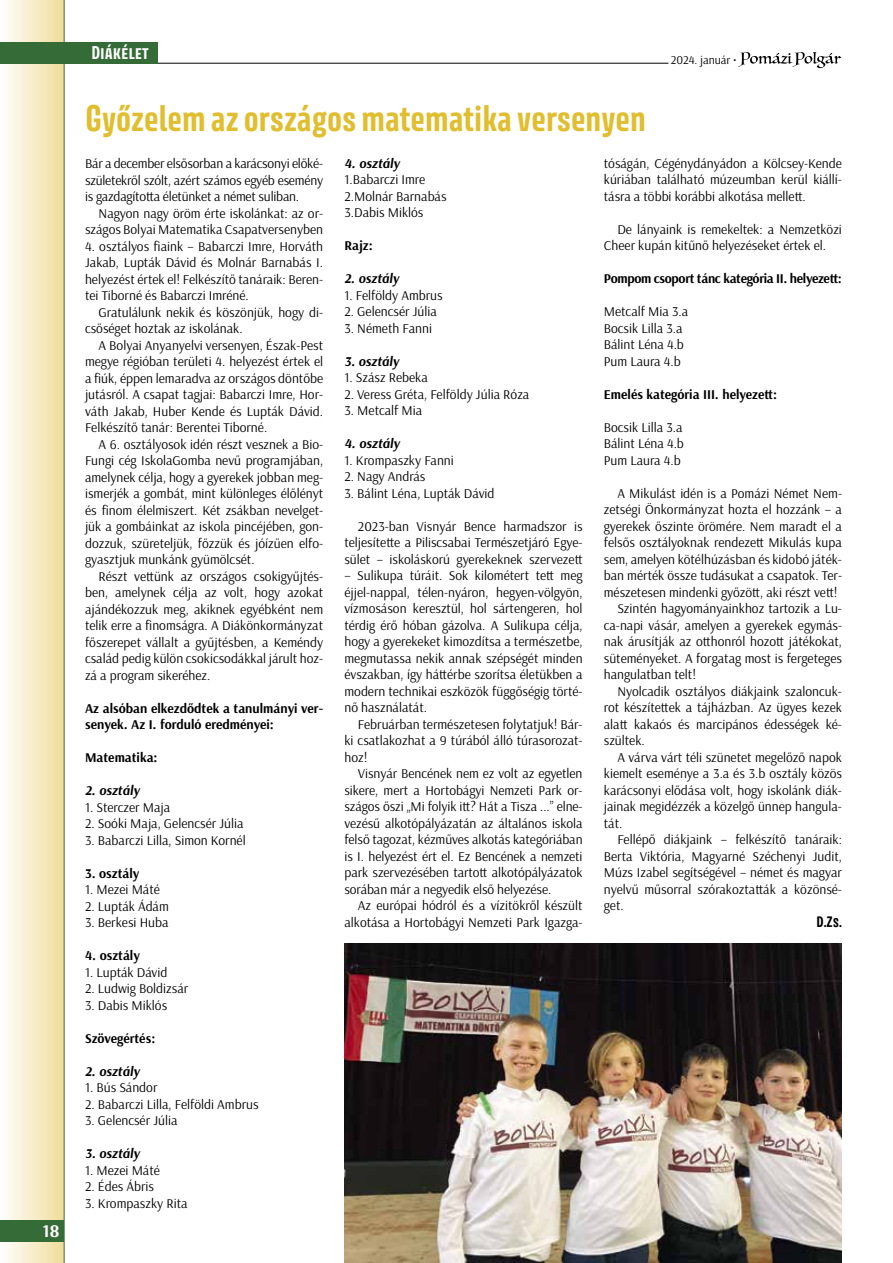
<style>
.page{position:relative;width:893px;height:1263px;background:#fff}
.page>*{position:absolute;margin:0;border:0;box-sizing:border-box;transform-origin:0 0}
.t1{font:700 33px "Avory I Latn";color:#e1be2f}
.t2{font:700 18px "Arsenal";color:#fff}
.t3{font:700 16.5px "Avory I Latn";color:#fff}
.t4{font:13.5px/16.5px "Arsenal";color:#000;text-align:justify}
.t5{font:700 13.5px/16.5px "Arsenal";color:#000}
.t6{font:italic 700 13.5px "Arsenal";color:#000}
.t7{font:700 13.5px "Arsenal";letter-spacing:-.025em;color:#000}
.t8{font:700 13.5px "Avory I Latn";color:#000}
.t9{font:12px "Arsenal";letter-spacing:-.005em;color:#000}
</style>
<div class="page">
<div style="left:0;top:0;width:64px;height:1263px;background:linear-gradient(to right,#fffeff,#f1de9b)"></div>
<hr style="left:64px;top:0;width:1px;height:1263px;background:#356b36">
<div style="left:0;top:1220px;width:64px;height:22px;background:#356b36"></div>
<svg style="left:738px;top:52px;width:103px;height:16px"></svg>
<hr style="left:156px;top:63px;width:512px;height:1px;background:#000">
<div style="left:0;top:42px;width:157px;height:21px;background:#356b36"></div>
<img style="left:344px;top:944px;width:498px;height:319px">
<h2 class="t2" style="left:43px;top:1220px;width:18px">18</h2>
<p class="t3" style="left:91px;top:42px;width:58px">Diákélet</p>
<h1 class="t1" style="left:85px;top:97px;width:562px">Győzelem az országos matematika versenyen</h1>
<p class="t9" style="left:671px;top:52px;width:67px">2024. január •</p>
<p class="t4" style="left:85px;top:155px;width:240px">Bár a december elsősorban a karácsonyi előké&shy;születekről szólt, azért számos egyéb esemény is gazdagította életünket a német suliban.</p>
<p class="t4" style="left:85px;top:205px;width:240px;text-align:right">Nagyon nagy öröm érte iskolánkat: az or&shy;szágos Bolyai Matematika Csapatversenyben</p>
<p class="t4" style="left:85px;top:238px;width:240px">4. osztályos fiaink – Babarczi Imre, Horváth Jakab, Lupták Dávid és Molnár Barnabás I. helyezést értek el! Felkészítő tanáraik: Beren&shy;tei Tiborné és Babarczi Imréné.</p>
<p class="t4" style="left:85px;top:304px;width:240px;text-indent:14px">Gratulálunk nekik és köszönjük, hogy di&shy;csőséget hoztak az iskolának.</p>
<p class="t4" style="left:85px;top:337px;width:240px;text-indent:14px">A Bolyai Anyanyelvi versenyen, Észak-Pest megye régióban területi 4. helyezést értek el a fiúk, éppen lemaradva az országos döntőbe jutásról. A csapat tagjai: Babarczi Imre, Hor&shy;váth Jakab, Huber Kende és Lupták Dávid.<br>Felkészítő tanár: Berentei Tiborné.</p>
<p class="t4" style="left:85px;top:436px;width:240px;text-indent:14px">A 6. osztályosok idén részt vesznek a Bio-Fungi cég IskolaGomba nevű programjában, amelynek célja, hogy a gyerekek jobban meg&shy;ismerjék a gombát, mint különleges élőlényt és finom élelmiszert. Két zsákban nevelget&shy;jük a gombáinkat az iskola pincéjében, gon&shy;dozzuk, szüreteljük, főzzük és jóízűen elfo&shy;gyasztjuk munkánk gyümölcsét.</p>
<p class="t4" style="left:85px;top:568px;width:240px;text-indent:14px">Részt vettünk az országos csokigyűjtés&shy;ben, amelynek célja az volt, hogy azokat ajándékozzuk meg, akiknek egyébként nem telik erre a finomságra. A Diákönkormányzat főszerepet vállalt a gyűjtésben, a Keméndy család pedig külön csokicsodákkal járult hoz&shy;zá a program sikeréhez.</p>
<p class="t5" style="left:85px;top:700px;width:240px">Az alsóban elkezdődtek a tanulmányi ver&shy;senyek. Az I. forduló eredményei:</p>
<p class="t5" style="left:85px;top:750px;width:74px">Matematika:</p>
<p class="t6" style="left:85px;top:782px;width:56px">2. osztály</p>
<p class="t4" style="left:85px;top:799px;width:87px">1. Sterczer Maja</p>
<p class="t4" style="left:85px;top:815px;width:160px">2. Soóki Maja, Gelencsér Júlia</p>
<p class="t4" style="left:85px;top:832px;width:162px">3. Babarczi Lilla, Simon Kornél</p>
<p class="t5" style="left:85px;top:865px;width:56px">3. osztály</p>
<p class="t4" style="left:85px;top:881px;width:76px">1. Mezei Máté</p>
<p class="t4" style="left:85px;top:898px;width:85px">2. Lupták Ádám</p>
<p class="t4" style="left:85px;top:914px;width:85px">3. Berkesi Huba</p>
<p class="t5" style="left:85px;top:947px;width:56px">4. osztály</p>
<p class="t4" style="left:85px;top:964px;width:84px">1. Lupták Dávid</p>
<p class="t4" style="left:85px;top:980px;width:105px">2. Ludwig Boldizsár</p>
<p class="t4" style="left:85px;top:997px;width:84px">3. Dabis Miklós</p>
<p class="t5" style="left:85px;top:1030px;width:72px">Szövegértés:</p>
<p class="t6" style="left:85px;top:1062px;width:56px">2. osztály</p>
<p class="t4" style="left:85px;top:1079px;width:74px">1. Bús Sándor</p>
<p class="t4" style="left:85px;top:1096px;width:175px">2. Babarczi Lilla, Felföldi Ambrus</p>
<p class="t4" style="left:85px;top:1112px;width:94px">3. Gelencsér Júlia</p>
<p class="t6" style="left:85px;top:1145px;width:56px">3. osztály</p>
<p class="t4" style="left:85px;top:1162px;width:76px">1. Mezei Máté</p>
<p class="t4" style="left:85px;top:1178px;width:70px">2. Édes Ábris</p>
<p class="t4" style="left:85px;top:1195px;width:104px">3. Krompaszky Rita</p>
<p class="t6" style="left:344px;top:155px;width:57px">4. osztály</p>
<p class="t4" style="left:344px;top:172px;width:104px;text-align:left">1.Babarczi Imre<br>2.Molnár Barnabás<br>3.Dabis Miklós</p>
<p class="t5" style="left:344px;top:238px;width:30px">Rajz:</p>
<p class="t6" style="left:344px;top:270px;width:56px">2. osztály</p>
<p class="t4" style="left:344px;top:287px;width:100px">1. Felföldy Ambrus</p>
<p class="t4" style="left:344px;top:304px;width:94px">2. Gelencsér Júlia</p>
<p class="t4" style="left:344px;top:320px;width:89px">3. Németh Fanni</p>
<p class="t6" style="left:344px;top:353px;width:56px">3. osztály</p>
<p class="t4" style="left:344px;top:370px;width:85px">1. Szász Rebeka</p>
<p class="t4" style="left:344px;top:386px;width:186px">2. Veress Gréta, Felföldy Júlia Róza</p>
<p class="t4" style="left:344px;top:403px;width:79px">3. Metcalf Mia</p>
<p class="t6" style="left:344px;top:435px;width:57px">4. osztály</p>
<p class="t4" style="left:344px;top:452px;width:111px">1. Krompaszky Fanni</p>
<p class="t4" style="left:344px;top:469px;width:83px">2. Nagy András</p>
<p class="t4" style="left:344px;top:485px;width:152px">3. Bálint Léna, Lupták Dávid</p>
<p class="t4" style="left:344px;top:518px;width:240px;text-indent:14px">2023-ban Visnyár Bence harmadszor is teljesítette a Piliscsabai Természetjáró Egye&shy;sület – iskoláskorú gyerekeknek szervezett</p>
<p class="t4" style="left:344px;top:568px;width:240px">– Sulikupa túráit. Sok kilométert tett meg éjjel-nappal, télen-nyáron, hegyen-völgyön, vízmosáson keresztül, hol sártengeren, hol térdig érő hóban gázolva. A Sulikupa célja, hogy a gyerekeket kimozdítsa a természetbe, megmutassa nekik annak szépségét minden évszakban, így háttérbe szorítsa életükben a modern technikai eszközök függőségig törté&shy;nő használatát.</p>
<p class="t4" style="left:344px;top:716px;width:240px;text-indent:14px">Februárban természetesen folytatjuk! Bár&shy;ki csatlakozhat a 9 túrából álló túrasorozat&shy;hoz!</p>
<p class="t4" style="left:344px;top:766px;width:240px;text-indent:14px">Visnyár Bencének nem ez volt az egyetlen sikere, mert a Hortobágyi Nemzeti Park or&shy;szágos őszi „Mi folyik itt? Hát a Tisza ...” elne&shy;vezésű alkotópályázatán az általános iskola felső tagozat, kézműves alkotás kategóriában is I. helyezést ért el. Ez Bencének a nemzeti park szervezésében tartott alkotópályázatok sorában már a negyedik első helyezése.</p>
<p class="t4" style="left:344px;top:898px;width:240px;text-align:right">Az európai hódról és a vízitökről készült alkotása a Hortobágyi Nemzeti Park Igazga-</p>
<p class="t4" style="left:604px;top:155px;width:240px">tóságán, Cégénydányádon a Kölcsey-Kende kúriában található múzeumban kerül kiállí&shy;tásra a többi korábbi alkotása mellett.</p>
<p class="t4" style="left:604px;top:221px;width:240px;text-indent:14px">De lányaink is remekeltek: a Nemzetközi<br>Cheer kupán kitűnő helyezéseket értek el.</p>
<p class="t7" style="left:604px;top:270px;width:240px">Pompom csoport tánc kategória II. helyezett:</p>
<p class="t4" style="left:604px;top:304px;width:86px;text-align:left">Metcalf Mia 3.a<br>Bocsik Lilla 3.a<br>Bálint Léna 4.b<br>Pum Laura 4.b</p>
<p class="t5" style="left:604px;top:386px;width:175px">Emelés kategória III. helyezett:</p>
<p class="t4" style="left:604px;top:419px;width:82px">Bocsik Lilla 3.a Bálint Léna 4.b Pum Laura 4.b</p>
<p class="t4" style="left:617px;top:485px;width:226px">A Mikulást idén is a Pomázi Német Nem-</p>
<p class="t4" style="left:604px;top:501px;width:240px">zetségi Önkormányzat hozta el hozzánk – a</p>
<p class="t4" style="left:604px;top:518px;width:240px">gyerekek őszinte örömére. Nem maradt el a</p>
<p class="t4" style="left:604px;top:534px;width:240px">felsős osztályoknak rendezett Mikulás kupa</p>
<p class="t4" style="left:604px;top:551px;width:240px">sem, amelyen kötélhúzásban és kidobó játék-</p>
<p class="t4" style="left:604px;top:567px;width:240px">ban mérték össze tudásukat a csapatok. Ter-</p>
<p class="t4" style="left:604px;top:584px;width:235px">mészetesen mindenki győzött, aki részt vett!</p>
<p class="t4" style="left:617px;top:600px;width:226px">Szintén hagyományainkhoz tartozik a Lu-</p>
<p class="t4" style="left:604px;top:617px;width:240px">ca-napi vásár, amelyen a gyerekek egymás-</p>
<p class="t4" style="left:604px;top:633px;width:240px">nak árusítják az otthonról hozott játékokat,</p>
<p class="t4" style="left:604px;top:650px;width:240px">süteményeket. A forgatag most is fergeteges</p>
<p class="t4" style="left:604px;top:666px;width:94px">hangulatban telt!</p>
<p class="t4" style="left:617px;top:683px;width:226px">Nyolcadik osztályos diákjaink szaloncuk-</p>
<p class="t4" style="left:604px;top:699px;width:240px">rot készítettek a tájházban. Az ügyes kezek</p>
<p class="t4" style="left:604px;top:716px;width:240px">alatt kakaós és marcipános édességek ké-</p>
<p class="t4" style="left:604px;top:732px;width:42px">szültek.</p>
<p class="t4" style="left:617px;top:749px;width:226px">A várva várt téli szünetet megelőző napok</p>
<p class="t4" style="left:604px;top:765px;width:240px">kiemelt eseménye a 3.a és 3.b osztály közös</p>
<p class="t4" style="left:604px;top:782px;width:240px">karácsonyi elődása volt, hogy iskolánk diák-</p>
<p class="t4" style="left:604px;top:798px;width:240px">jainak megidézzék a közelgő ünnep hangula-</p>
<p class="t4" style="left:604px;top:815px;width:20px">tát.</p>
<p class="t4" style="left:617px;top:831px;width:226px">Fellépő diákjaink – felkészítő tanáraik:</p>
<p class="t4" style="left:604px;top:848px;width:240px">Berta Viktória, Magyarné Széchenyi Judit,</p>
<p class="t4" style="left:604px;top:864px;width:240px">Múzs Izabel segítségével – német és magyar</p>
<p class="t4" style="left:604px;top:881px;width:240px">nyelvű műsorral szórakoztatták a közönsé-</p>
<p class="t4" style="left:604px;top:897px;width:21px">get.</p>
<p class="t8" style="left:816px;top:913px;width:27px">D.Zs.</p>
</div>
